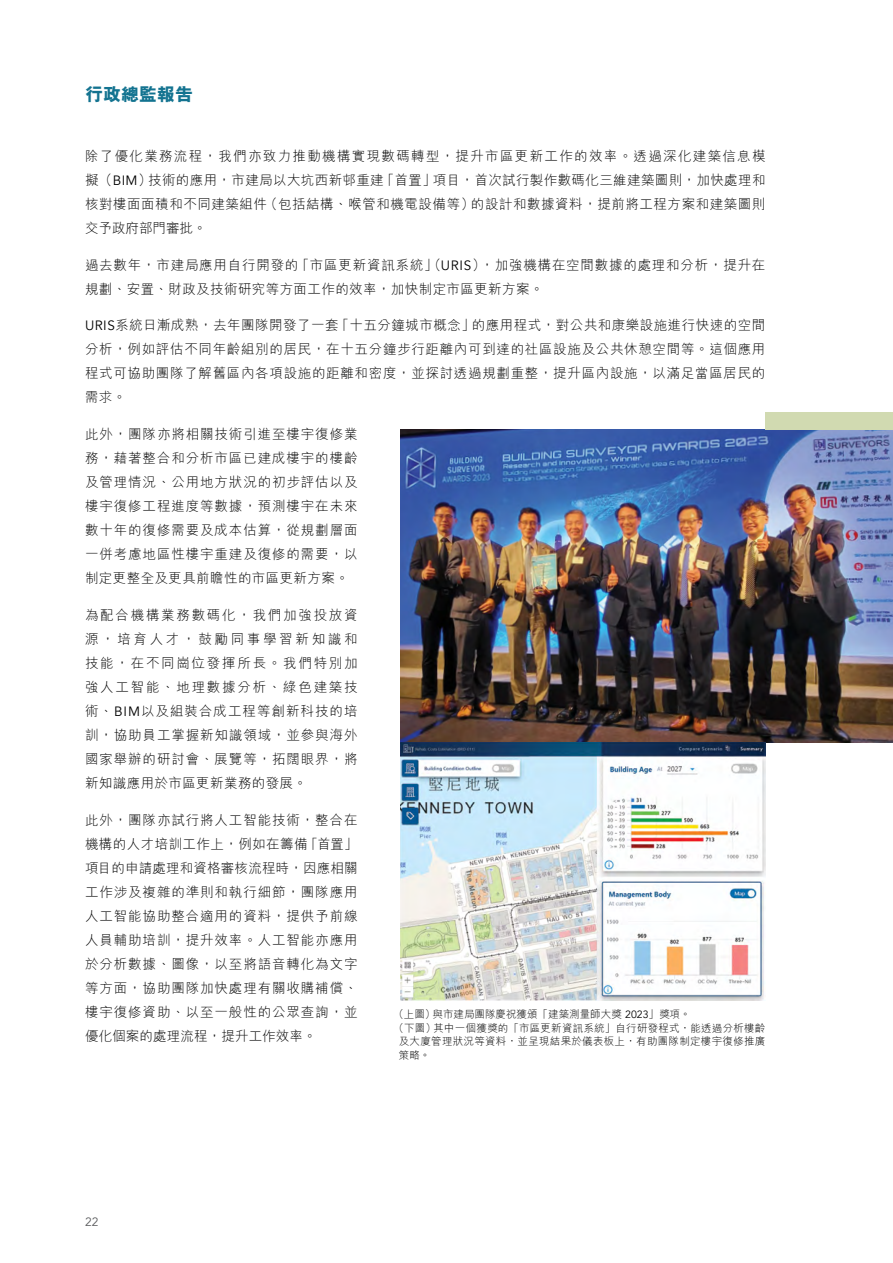
<style>
.page{position:relative;width:893px;height:1263px;background:#fff}
.page>*{position:absolute;margin:0;border:0;box-sizing:border-box;transform-origin:0 0}
.t1{font:800 18px "M Hei HK";color:#137390}
.t2{font:300 13.5px/24px "M Hei HK";letter-spacing:.05em;color:#000;text-align:justify}
.t3{font:12px "Avenir";color:#58595b}
.t4{font:300 10.5px "M Hei HK";letter-spacing:.02em;color:#000}
.t5{font:300 10.5px "M Hei HK";color:#000}
.s1{font-family:"Avenir";font-weight:400}
</style>
<div class="page">
<img style="left:400px;top:429px;width:493px;height:313px">
<div style="left:765px;top:412px;width:128px;height:17px;background:#d1dab1"></div>
<img style="left:400px;top:742px;width:365px;height:258px">
<h1 class="t1" style="left:85px;top:82px;width:109px">行政總監報告</h1>
<p class="t2" style="left:85px;top:143px;width:682px">除了優化業務流程，我們亦致力推動機構實現數碼轉型，提升市區更新工作的效率。透過深化建築信息模擬（<span class="s1">BIM</span>）技術的應用，市建局以大坑西新邨重建「首置」項目，首次試行製作數碼化三維建築圖則，加快處理和核對樓面面積和不同建築組件（包括結構、喉管和機電設備等）的設計和數據資料，提前將工程方案和建築圖則交予政府部門審批。</p>
<p class="t2" style="left:85px;top:252px;width:682px">過去數年，市建局應用自行開發的「市區更新資訊系統」（<span class="s1">URIS</span>），加強機構在空間數據的處理和分析，提升在規劃、安置、財政及技術研究等方面工作的效率，加快制定市區更新方案。</p>
<p class="t2" style="left:85px;top:313px;width:682px"><span class="s1">URIS</span>系統日漸成熟，去年團隊開發了一套「十五分鐘城市概念」的應用程式，對公共和康樂設施進行快速的空間分析，例如評估不同年齡組別的居民，在十五分鐘步行距離內可到達的社區設施及公共休憩空間等。這個應用程式可協助團隊了解舊區內各項設施的距離和密度，並探討透過規劃重整，提升區內設施，以滿足當區居民的需求。</p>
<p class="t2" style="left:85px;top:422px;width:274px">此外，團隊亦將相關技術引進至樓宇復修業務，藉著整合和分析市區已建成樓宇的樓齡及管理情況、公用地方狀況的初步評估以及樓宇復修工程進度等數據，預測樓宇在未來數十年的復修需要及成本估算，從規劃層面一併考慮地區性樓宇重建及復修的需要，以制定更整全及更具前瞻性的市區更新方案。</p>
<p class="t2" style="left:85px;top:602px;width:274px">為配合機構業務數碼化，我們加強投放資源，培育人才，鼓勵同事學習新知識和技能，在不同崗位發揮所長。我們特別加強人工智能、地理數據分析、綠色建築技術、<span class="s1">BIM</span>以及組裝合成工程等創新科技的培訓，協助員工掌握新知識領域，並參與海外國家舉辦的研討會、展覽等，拓闊眼界，將新知識應用於市區更新業務的發展。</p>
<p class="t2" style="left:85px;top:807px;width:274px">此外，團隊亦試行將人工智能技術，整合在機構的人才培訓工作上，例如在籌備「首置」項目的申請處理和資格審核流程時，因應相關工作涉及複雜的準則和執行細節，團隊應用人工智能協助整合適用的資料，提供予前線人員輔助培訓，提升效率。人工智能亦應用於分析數據、圖像，以至將語音轉化為文字等方面，協助團隊加快處理有關收購補償、樓宇復修資助、以至一般性的公眾查詢，並優化個案的處理流程，提升工作效率。</p>
<p class="t5" style="left:393px;top:1007px;width:299px">（上圖）與市建局團隊慶祝獲頒「建築測量師大獎 <span class="s1">2023</span>」獎項。</p>
<p class="t4" style="left:393px;top:1020px;width:373px">（下圖）其中一個獲獎的「市區更新資訊系統」自行研發程式，能透過分析樓齡</p>
<p class="t4" style="left:399px;top:1034px;width:368px">及大廈管理狀況等資料，並呈現結果於儀表板上，有助團隊制定樓宇復修推廣</p>
<p class="t4" style="left:399px;top:1047px;width:33px">策略。</p>
<p class="t3" style="left:85px;top:1214px;width:15px">22</p>
</div>
